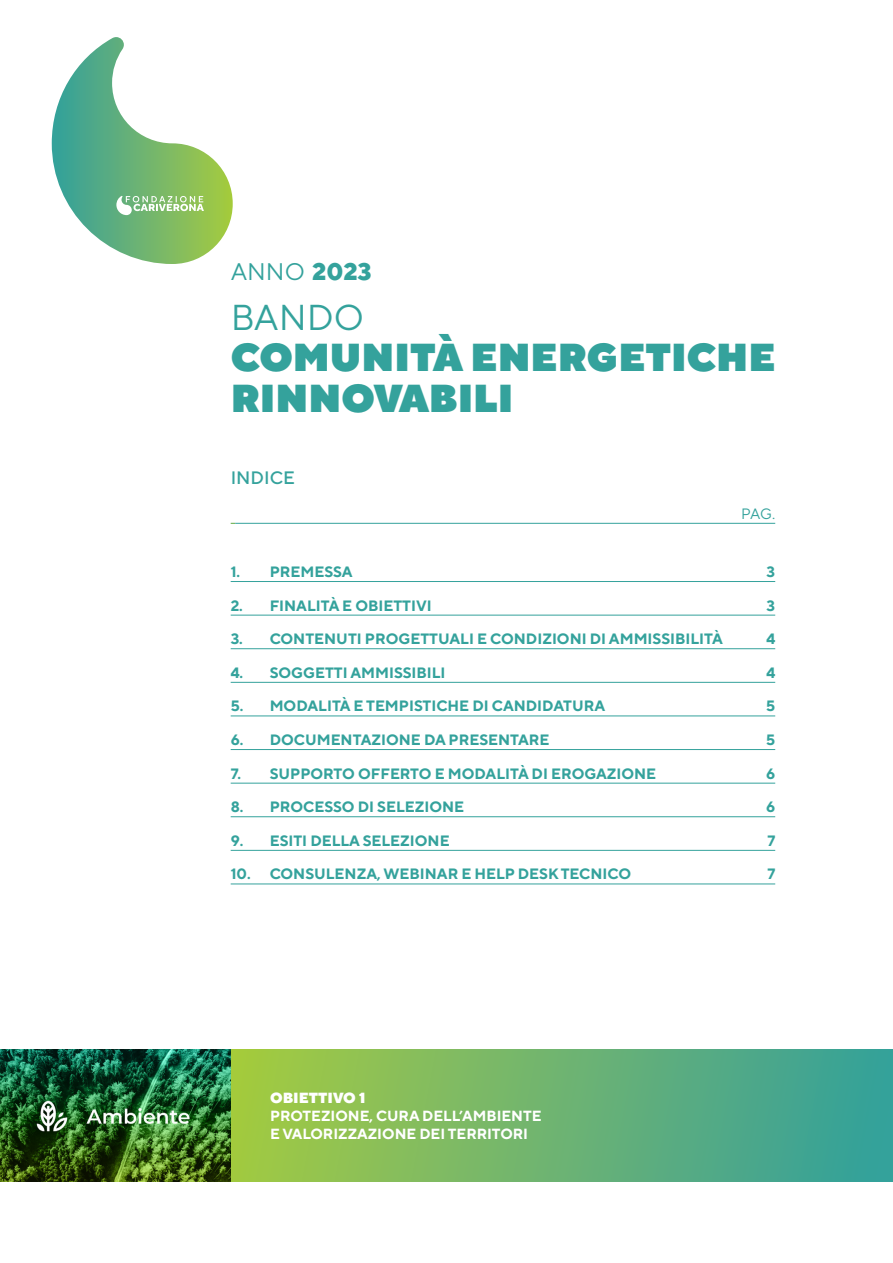
<style>
.page{position:relative;width:893px;height:1263px;background:#fff}
.page>*{position:absolute;margin:0;border:0;box-sizing:border-box;transform-origin:0 0}
.t1{font:900 39px/40.8px "TT Norms Pro";color:#34a29c}
.t2{font:36px "TT Norms Pro";color:#34a29c}
.t3{font:24px "TT Norms Pro";color:#34a29c}
.t4{font:500 18px "TT Norms Pro";color:#34a29c}
.t5{font:700 15px "TT Norms Pro";color:#34a29c}
.t6{font:15px "TT Norms Pro";color:#34a29c}
.t7{font:700 14.7px/17.7px "TT Norms Pro";color:#fff}
.t8{font:900 14.7px "TT Norms Pro";color:#fff}
.s1{font-weight:800}
</style>
<div class="page">
<svg style="left:52px;top:37px;width:181px;height:227px"></svg>
<hr style="left:235px;top:523px;width:540px;height:1px;background:#34a29c">
<hr style="left:231px;top:581px;width:544px;height:1px;background:#34a29c">
<hr style="left:231px;top:615px;width:544px;height:1px;background:#34a29c">
<hr style="left:231px;top:648px;width:544px;height:1px;background:#34a29c">
<hr style="left:231px;top:682px;width:544px;height:1px;background:#34a29c">
<hr style="left:231px;top:716px;width:544px;height:1px;background:#34a29c">
<hr style="left:231px;top:749px;width:544px;height:1px;background:#34a29c">
<hr style="left:231px;top:783px;width:544px;height:1px;background:#34a29c">
<hr style="left:231px;top:816px;width:544px;height:1px;background:#34a29c">
<hr style="left:231px;top:850px;width:544px;height:1px;background:#34a29c">
<hr style="left:231px;top:884px;width:544px;height:1px;background:#34a29c">
<div style="left:196px;top:1050px;width:697px;height:131px;background:linear-gradient(to right,#abcc3d,#339f9e)"></div>
<img style="left:0;top:1050px;width:231px;height:131px">
<h3 class="t3" style="left:231px;top:257px;width:143px">ANNO <span class="s1">2023</span></h3>
<h2 class="t2" style="left:231px;top:295px;width:135px">BANDO</h2>
<h1 class="t1" style="left:231px;top:336px;width:546px">COMUNITÀ ENERGETICHE<br>RINNOVABILI</h1>
<p class="t4" style="left:231px;top:466px;width:66px">INDICE</p>
<p class="t6" style="left:741px;top:504px;width:35px">PAG.</p>
<p class="t5" style="left:231px;top:562px;width:124px">1. PREMESSA</p>
<p class="t5" style="left:767px;top:562px;width:10px">3</p>
<p class="t5" style="left:231px;top:595px;width:203px">2. FINALITÀ E OBIETTIVI</p>
<p class="t5" style="left:767px;top:595px;width:10px">3</p>
<p class="t5" style="left:231px;top:629px;width:494px">3. CONTENUTI PROGETTUALI E CONDIZIONI DI AMMISSIBILITÀ</p>
<p class="t5" style="left:766px;top:629px;width:10px">4</p>
<p class="t5" style="left:231px;top:663px;width:216px">4. SOGGETTI AMMISSIBILI</p>
<p class="t5" style="left:766px;top:663px;width:10px">4</p>
<p class="t5" style="left:231px;top:696px;width:376px">5. MODALITÀ E TEMPISTICHE DI CANDIDATURA</p>
<p class="t5" style="left:766px;top:696px;width:11px">5</p>
<p class="t5" style="left:231px;top:730px;width:320px">6. DOCUMENTAZIONE DA PRESENTARE</p>
<p class="t5" style="left:766px;top:730px;width:11px">5</p>
<p class="t5" style="left:231px;top:763px;width:427px">7. SUPPORTO OFFERTO E MODALITÀ DI EROGAZIONE</p>
<p class="t5" style="left:766px;top:763px;width:11px">6</p>
<p class="t5" style="left:231px;top:797px;width:235px">8. PROCESSO DI SELEZIONE</p>
<p class="t5" style="left:766px;top:797px;width:11px">6</p>
<p class="t5" style="left:231px;top:831px;width:220px">9. ESITI DELLA SELEZIONE</p>
<p class="t5" style="left:767px;top:831px;width:9px">7</p>
<p class="t5" style="left:231px;top:864px;width:402px">10. CONSULENZA, WEBINAR E HELP DESK TECNICO</p>
<p class="t5" style="left:767px;top:864px;width:9px">7</p>
<p class="t8" style="left:270px;top:1088px;width:97px">OBIETTIVO 1</p>
<p class="t7" style="left:270px;top:1106px;width:273px">PROTEZIONE, CURA DELL’AMBIENTE<br>E VALORIZZAZIONE DEI TERRITORI</p>
</div>
